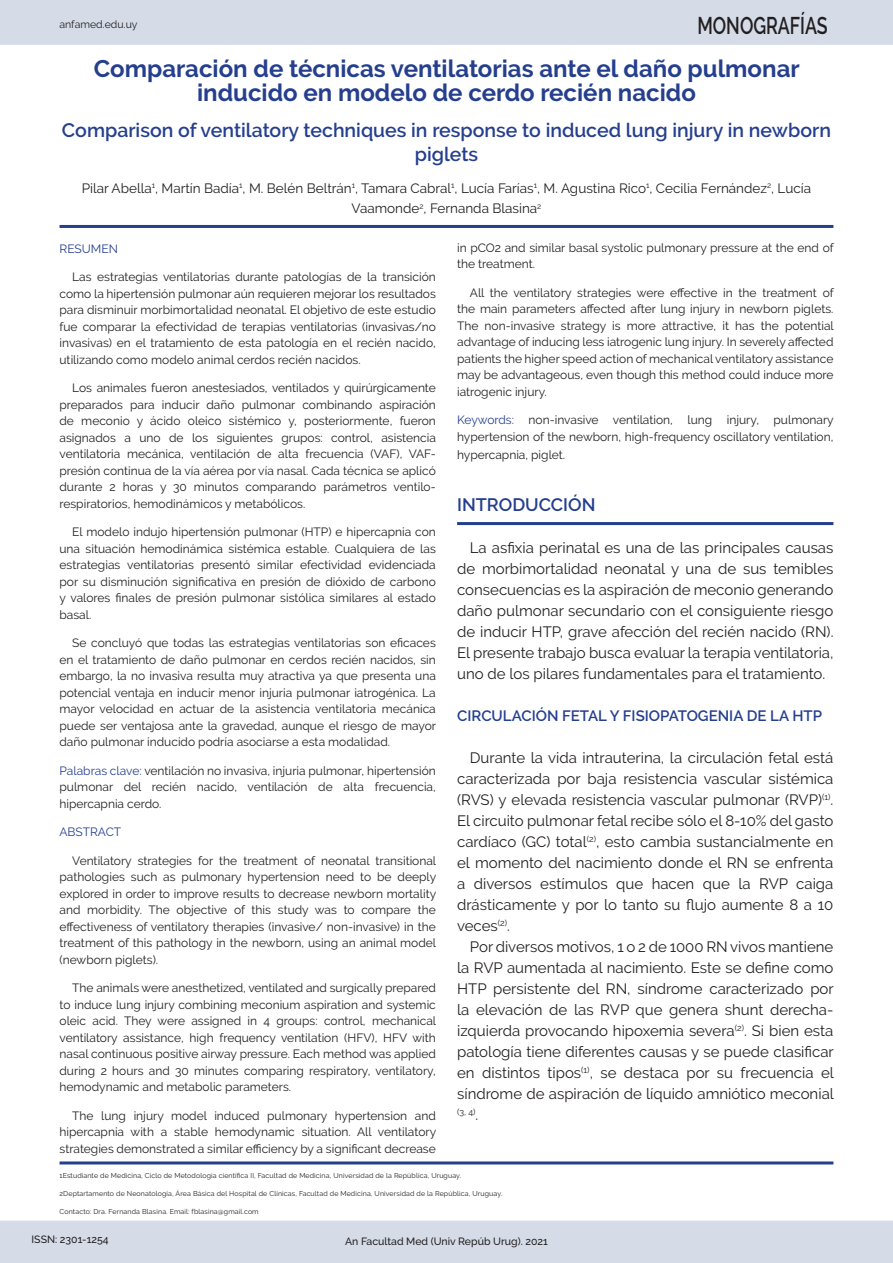
<style>
.page{position:relative;width:893px;height:1263px;background:#fff}
.page>*{position:absolute;margin:0;border:0;box-sizing:border-box;transform-origin:0 0}
.t1{font:600 24.15px "Raleway";color:#231f20;scale:.74 1}
.t2{font:700 24px/24px "Raleway";color:#253f8e;text-align:center}
.t3{font:600 19.5px/24px "Raleway";color:#253f8e;text-align:center}
.t4{font:600 18px "Raleway";color:#253f8e}
.t5{font:15px/21px "Raleway";color:#231f20;text-align:justify}
.t6{font:600 15px "Raleway";color:#253f8e}
.t7{font:13.5px/20.2px "Raleway";color:#231f20;text-align:center}
.t8{font:12px/16.5px "Raleway";color:#231f20;text-align:justify}
.t9{font:12px "Raleway";color:#253f8e}
.t10{font:500 10.5px "Raleway";color:#231f20}
.t11{font:10.5px "Raleway";color:#231f20}
.t12{font:8.7px "Raleway";color:#231f20}
.t13{font:7.05px "Raleway";letter-spacing:.02em;color:#231f20}
.s1{color:#253f8e}
.s2{font-size:15px}
</style>
<div class="page">
<div style="left:0;top:1220px;width:893px;height:43px;background:#d5dce8;border:2px solid #d5dce8"></div>
<div style="left:1px;top:1px;width:891px;height:43px;background:#d5dce8"></div>
<div style="left:0;top:0;width:893px;height:45px;border:2px solid #d5dce8"></div>
<hr style="left:60px;top:1161px;width:773px;height:3px;background:#253f8e">
<hr style="left:60px;top:225px;width:773px;height:3px;background:#253f8e">
<hr style="left:457px;top:522px;width:376px;height:3px;background:#253f8e">
<p class="t11" style="left:60px;top:18px;width:80px">anfamed.edu.uy</p>
<p class="t1" style="left:697px;top:11px;width:178px">MONOGRAFÍAS</p>
<p class="t2" style="left:94px;top:56px;width:707px">Comparación de técnicas ventilatorias ante el daño pulmonar inducido en modelo de cerdo recién nacido</p>
<p class="t3" style="left:62px;top:118px;width:770px">Comparison of ventilatory techniques in response to induced lung injury in newborn piglets</p>
<p class="t7" style="left:82px;top:178px;width:731px">Pilar Abella<sup>1</sup>, Martín Badía<sup>1</sup>, M. Belén Beltrán<sup>1</sup>, Tamara Cabral<sup>1</sup>, Lucía Farías<sup>1</sup>, M. Agustina Rico<sup>1</sup>, Cecilia Fernández<sup>2</sup>, Lucía<br>Vaamonde<sup>2</sup>, Fernanda Blasina<sup>2</sup></p>
<p class="t9" style="left:60px;top:241px;width:60px">RESUMEN</p>
<p class="t8" style="left:60px;top:269px;width:378px;text-indent:13px">Las estrategias ventilatorias durante patologías de la transición como la hipertensión pulmonar aún requieren mejorar los resultados para disminuir morbimortalidad neonatal. El objetivo de este estudio fue comparar la efectividad de terapias ventilatorias (invasivas/no invasivas) en el tratamiento de esta patología en el recién nacido, utilizando como modelo animal cerdos recién nacidos.</p>
<p class="t8" style="left:60px;top:380px;width:378px;text-indent:13px">Los animales fueron anestesiados, ventilados y quirúrgicamente preparados para inducir daño pulmonar combinando aspiración de meconio y ácido oleico sistémico y, posteriormente, fueron asignados a uno de los siguientes grupos: control, asistencia ventilatoria mecánica, ventilación de alta frecuencia (VAF), VAF&shy;presión continua de la vía aérea por vía nasal. Cada técnica se aplicó durante 2 horas y 30 minutos comparando parámetros ventilo&shy;respiratorios, hemodinámicos y metabólicos.</p>
<p class="t8" style="left:60px;top:524px;width:378px;text-indent:13px">El modelo indujo hipertensión pulmonar (HTP) e hipercapnia con una situación hemodinámica sistémica estable. Cualquiera de las estrategias ventilatorias presentó similar efectividad evidenciada por su disminución significativa en presión de dióxido de carbono y valores finales de presión pulmonar sistólica similares al estado basal.</p>
<p class="t8" style="left:60px;top:635px;width:378px;text-indent:13px">Se concluyó que todas las estrategias ventilatorias son eficaces en el tratamiento de daño pulmonar en cerdos recién nacidos, sin embargo, la no invasiva resulta muy atractiva ya que presenta una potencial ventaja en inducir menor injuria pulmonar iatrogénica. La mayor velocidad en actuar de la asistencia ventilatoria mecánica puede ser ventajosa ante la gravedad, aunque el riesgo de mayor daño pulmonar inducido podría asociarse a esta modalidad.</p>
<p class="t8" style="left:60px;top:762px;width:378px"><span class="s1">Palabras clave:</span> ventilación no invasiva, injuria pulmonar, hipertensión pulmonar del recién nacido, ventilación de alta frecuencia, hipercapnia cerdo.</p>
<p class="t9" style="left:60px;top:825px;width:63px">ABSTRACT</p>
<p class="t8" style="left:60px;top:852px;width:378px;text-indent:13px">Ventilatory strategies for the treatment of neonatal transitional pathologies such as pulmonary hypertension need to be deeply explored in order to improve results to decrease newborn mortality and morbidity. The objective of this study was to compare the effectiveness of ventilatory therapies (invasive/ non-invasive) in the treatment of this pathology in the newborn, using an animal model (newborn piglets).</p>
<p class="t8" style="left:60px;top:980px;width:378px;text-indent:13px">The animals were anesthetized, ventilated and surgically prepared to induce lung injury combining meconium aspiration and systemic oleic acid. They were assigned in 4 groups: control, mechanical ventilatory assistance, high frequency ventilation (HFV), HFV with nasal continuous positive airway pressure. Each method was applied during 2 hours and 30 minutes comparing respiratory, ventilatory, hemodynamic and metabolic parameters.</p>
<p class="t8" style="left:60px;top:1107px;width:378px;text-indent:13px">The lung injury model induced pulmonary hypertension and hipercapnia with a stable hemodynamic situation. All ventilatory strategies demonstrated a similar efficiency by a significant decrease</p>
<p class="t13" style="left:60px;top:1171px;width:403px">1Estudiante de Medicina, Ciclo de Metodología científica II, Facultad de Medicina, Universidad de la República, Uruguay.</p>
<p class="t13" style="left:60px;top:1189px;width:444px">2Deptartamento de Neonatología, Área Básica del Hospital de Clínicas, Facultad de Medicina, Universidad de la República, Uruguay.</p>
<p class="t13" style="left:60px;top:1207px;width:201px">Contacto: Dra. Fernanda Blasina. Email: fblasina@gmail.com</p>
<p class="t8" style="left:457px;top:239px;width:378px">in pCO2 and similar basal systolic pulmonary pressure at the end of the treatment.</p>
<p class="t8" style="left:457px;top:284px;width:378px;text-indent:13px">All the ventilatory strategies were effective in the treatment of the main parameters affected after lung injury in newborn piglets.<br>The non-invasive strategy is more attractive, it has the potential advantage of inducing less iatrogenic lung injury. In severely affected patients the higher speed action of mechanical ventilatory assistance may be advantageous, even though this method could induce more iatrogenic injury.</p>
<p class="t8" style="left:457px;top:412px;width:378px"><span class="s1">Keywords:</span> non-invasive ventilation, lung injury, pulmonary hypertension of the newborn, high-frequency oscillatory ventilation,</p>
<p class="t8" style="left:457px;top:446px;width:110px">hypercapnia, piglet.</p>
<p class="t4" style="left:457px;top:495px;width:140px">INTRODUCCIÓN</p>
<p class="t5" style="left:457px;top:537px;width:378px;text-indent:13px">La asfixia perinatal es una de las principales causas de morbimortalidad neonatal y una de sus temibles consecuencias es la aspiración de meconio generando daño pulmonar secundario con el consiguiente riesgo de inducir HTP, grave afección del recién nacido (RN).<br>El presente trabajo busca evaluar la terapia ventilatoria, uno de los pilares fundamentales para el tratamiento.</p>
<p class="t6" style="left:457px;top:707px;width:366px">CIRCULACIÓN FETAL Y FISIOPATOGENIA DE LA HTP</p>
<p class="t5" style="left:457px;top:747px;width:378px;text-indent:13px">Durante la vida intrauterina, la circulación fetal está caracterizada por baja resistencia vascular sistémica (RVS) y elevada resistencia vascular pulmonar (RVP)<sup>(1)</sup>.<br>El circuito pulmonar fetal recibe sólo el 8-10% del gasto cardíaco (GC) total<sup>(2)</sup>, esto cambia sustancialmente en el momento del nacimiento donde el RN se enfrenta a diversos estímulos que hacen que la RVP caiga drásticamente y por lo tanto su flujo aumente 8 a 10 veces<sup>(2)</sup>.</p>
<p class="t5" style="left:457px;top:936px;width:378px;text-indent:13px">Por diversos motivos, 1 o 2 de 1000 RN vivos mantiene la RVP aumentada al nacimiento. Este se define como HTP persistente del RN, síndrome caracterizado por la elevación de las RVP que genera shunt derecha&shy;izquierda provocando hipoxemia severa<sup>(2)</sup>. Si bien esta patología tiene diferentes causas y se puede clasificar en distintos tipos<sup>(1)</sup>, se destaca por su frecuencia el síndrome de aspiración de líquido amniótico meconial</p>
<p class="t12" style="left:457px;top:1107px;width:23px">(3, 4)<span class="s2">.</span></p>
<p class="t10" style="left:32px;top:1233px;width:79px">ISSN: 2301-1254</p>
<p class="t10" style="left:345px;top:1235px;width:204px">An Facultad Med (Univ Repúb Urug). 2021</p>
</div>
